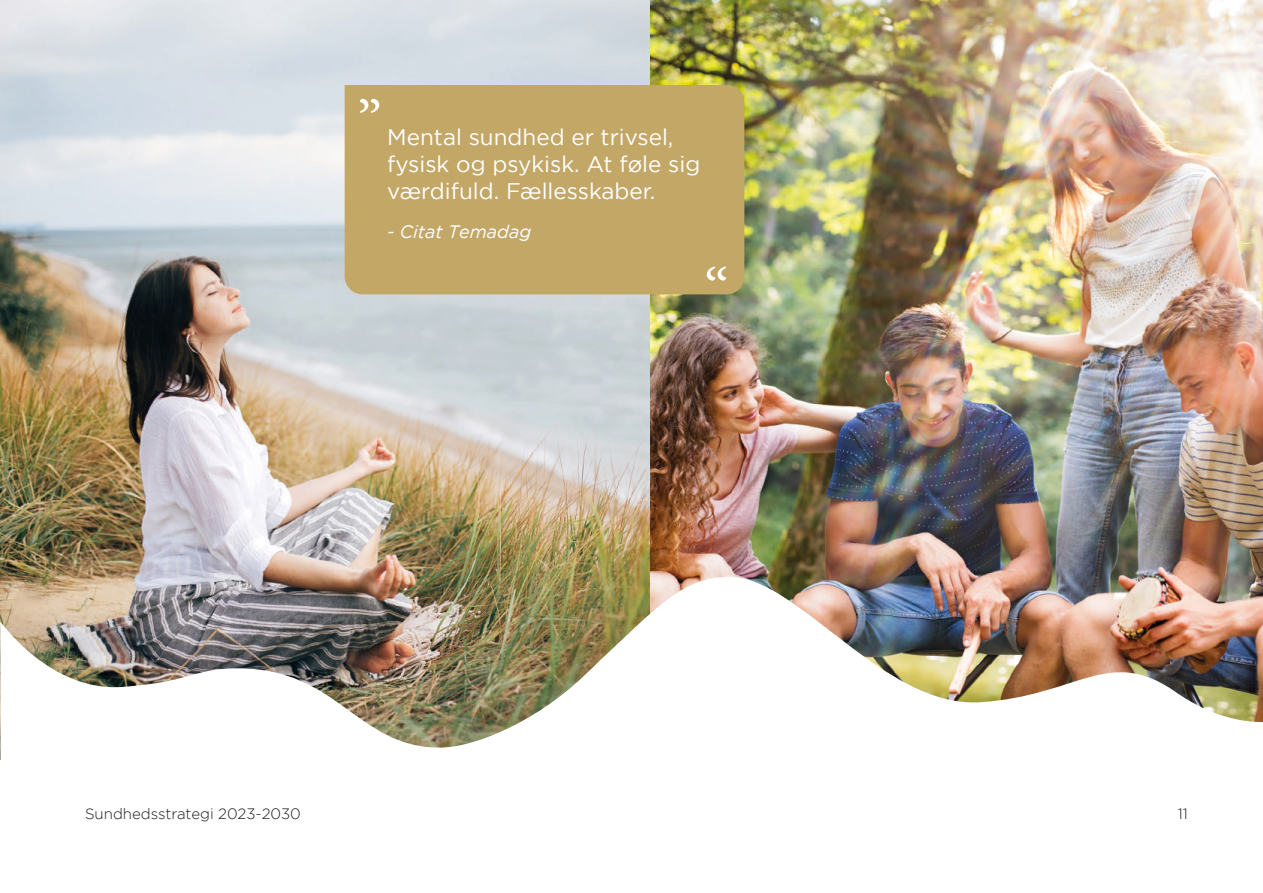
<style>
.page{position:relative;width:1263px;height:893px;background:#fff}
.page>*{position:absolute;margin:0;border:0;box-sizing:border-box;transform-origin:0 0}
.t1{font:60.75px "Minion Pro";color:#fff}
.t2{font:22.5px/27px "Gotham";color:#fff}
.t3{font:italic 18px "Gotham";color:#fff}
.t4{font:300 15px "Gotham";color:#1d1d1b}
</style>
<div class="page">
<img style="left:0;top:0;width:651px;height:577px">
<img style="left:651px;top:0;width:612px;height:577px">
<img style="left:0;top:577px;width:1263px;height:183px">
<div style="left:345px;top:85px;width:399px;height:209px;background:#c2a766"></div>
<h1 class="t1" style="left:357px;top:82px;width:26px">”</h1>
<p class="t2" style="left:387px;top:123px;width:315px">Mental sundhed er trivsel, fysisk og psykisk. At føle sig værdifuld. Fællesskaber.</p>
<p class="t3" style="left:387px;top:222px;width:146px">- Citat Temadag</p>
<h1 class="t1" style="left:728px;top:298px;width:26px;rotate:-180deg">”</h1>
<p class="t4" style="left:85px;top:805px;width:217px">Sundhedsstrategi 2023-2030</p>
<p class="t4" style="left:1178px;top:805px;width:12px">11</p>
</div>
